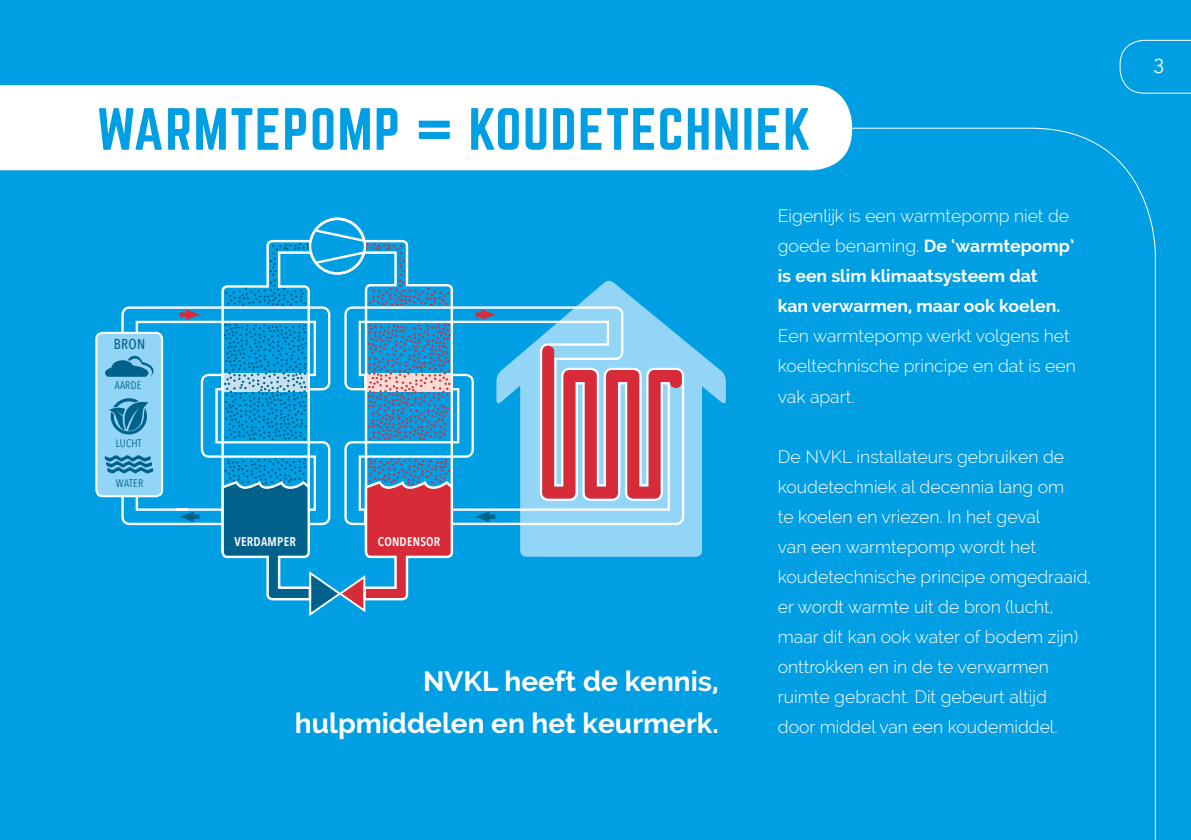
<style>
.page{position:relative;width:1191px;height:840px;background:#fff}
.page>*{position:absolute;margin:0;border:0;box-sizing:border-box;transform-origin:0 0}
.t1{font:52px "Norwester";letter-spacing:.03em;color:#009fe3}
.t2{font:700 28px/42px "Raleway";color:#fff;text-align:right}
.t3{font:20px "Avenir LT";color:#fff}
.t4{font:300 17.6px/30px "Raleway";color:#fff}
.t5{font:700 17.6px/30px "Raleway";color:#fff}
.t6{font:500 14.2px "Avenir Next Condensed";color:#00628b}
.t7{font:600 12.6px "Avenir Next Condensed";letter-spacing:.02em;color:#fff}
.t8{font:10.8px "Avenir Next Condensed";letter-spacing:.02em;color:#00628b}
.s1{font-weight:300}
</style>
<div class="page">
<div style="left:0;top:0;width:1191px;height:839px;background:#009fe3"></div>
<div style="left:520px;top:498px;width:182px;height:58px;background:#93d5f6"></div>
<svg style="left:120px;top:305px;width:211px;height:221px"></svg>
<svg style="left:344px;top:305px;width:341px;height:221px"></svg>
<svg style="left:365px;top:375px;width:88px;height:13px"></svg>
<svg style="left:221px;top:375px;width:89px;height:14px"></svg>
<svg style="left:367px;top:323px;width:83px;height:117px"></svg>
<svg style="left:475px;top:280px;width:251px;height:218px"></svg>
<svg style="left:475px;top:511px;width:20px;height:10px"></svg>
<svg style="left:180px;top:309px;width:20px;height:10px"></svg>
<svg style="left:180px;top:511px;width:20px;height:10px"></svg>
<div style="left:96px;top:332px;width:66px;height:164px;background:#93d5f6;border-radius:6px"></div>
<div style="left:95px;top:331px;width:68px;height:166px;border:2px solid #fff;border-radius:6px"></div>
<svg style="left:105px;top:455px;width:48px;height:18px"></svg>
<svg style="left:105px;top:355px;width:48px;height:21px"></svg>
<svg style="left:109px;top:398px;width:39px;height:36px"></svg>
<svg style="left:224px;top:323px;width:83px;height:117px"></svg>
<svg style="left:225px;top:227px;width:224px;height:78px"></svg>
<svg style="left:220px;top:458px;width:234px;height:158px"></svg>
<div style="left:0;top:85px;width:852px;height:85px;background:#fff"></div>
<svg style="left:1119px;top:39px;width:72px;height:55px"></svg>
<h1 class="t1" style="left:96px;top:104px;width:716px">WARMTEPOMP = KOUDETECHNIEK</h1>
<p class="t6" style="left:114px;top:335px;width:33px">BRON</p>
<p class="t8" style="left:115px;top:376px;width:28px">AARDE</p>
<p class="t8" style="left:116px;top:433px;width:27px">LUCHT</p>
<p class="t8" style="left:116px;top:473px;width:29px">WATER</p>
<p class="t7" style="left:234px;top:530px;width:63px">VERDAMPER</p>
<p class="t7" style="left:378px;top:530px;width:64px">CONDENSOR</p>
<h2 class="t2" style="left:295px;top:659px;width:425px">NVKL heeft de kennis, hulpmiddelen en het keurmerk.</h2>
<p class="t5" style="left:778px;top:201px;width:298px"><span class="s1">Eigenlijk is een warmtepomp niet de goede benaming.</span> De ‘warmtepomp’ is een slim klimaatsysteem dat<br>kan verwarmen, maar ook koelen.</p>
<p class="t4" style="left:778px;top:321px;width:299px">Een warmtepomp werkt volgens het koeltechnische principe en dat is een vak apart.</p>
<p class="t4" style="left:778px;top:441px;width:315px">De NVKL installateurs gebruiken de koudetechniek al decennia lang om<br>te koelen en vriezen. In het geval<br>van een warmtepomp wordt het koudetechnische principe omgedraaid, er wordt warmte uit de bron (lucht, maar dit kan ook water of bodem zijn) onttrokken en in de te verwarmen ruimte gebracht. Dit gebeurt altijd<br>door middel van een koudemiddel.</p>
<p class="t3" style="left:1153px;top:55px;width:13px">3</p>
</div>
